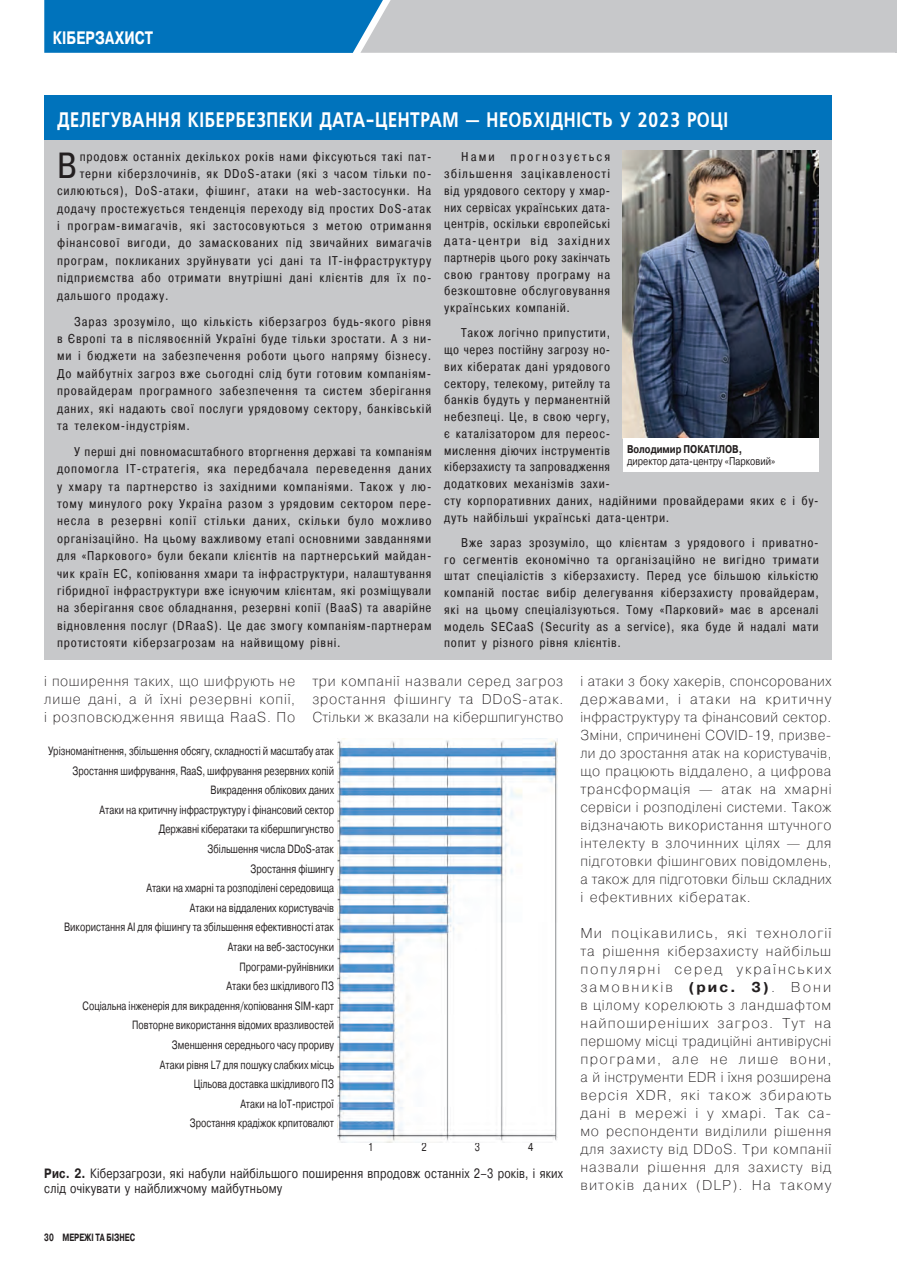
<style>
.page{position:relative;width:897px;height:1267px;background:#fff}
.page>*{position:absolute;margin:0;border:0;box-sizing:border-box;transform-origin:0 0}
.Текст_Прагм__Буквица{font:36.3px "Pragmatica Cond";color:#231f20}
.Заглавие_Rediz{font:600 21px "Free Set";letter-spacing:.035em;color:#fff;scale:.8 1}
.t1{font:700 18px "Pragmatica";letter-spacing:.01em;color:#fff;scale:.75 1}
.Текст_osn_GREP{font:200 14.25px/18px "Pragmatica";letter-spacing:.055em;color:#231f20;text-align:justify}
.Рис__-_подп_GREP{font:13.5px/15px "Pragmatica";letter-spacing:.025em;color:#231f20;scale:.8 1}
.Текст_Прагматика_GRE{font:12.75px/16.8px "Pragmatica Cond";letter-spacing:.055em;color:#231f20;text-align:justify}
.Текст_Прагм__Буквица-2{font:12.75px "Pragmatica Cond";letter-spacing:.065em;color:#231f20}
.Текст_графики{font:12px "Pragmatica";color:#231f20;scale:.75 1}
.рис_надпись{font:11.25px/12px "Pragmatica";color:#231f20;scale:.8 1}
.t2{font:700 10.5px "Pragmatica";color:#231f20;scale:.7 1}
.s1{font-weight:700}
</style>
<div class="page">
<div style="left:44px;top:139px;width:787px;height:521px;background:#c7c8ca"></div>
<div style="left:44px;top:95px;width:787px;height:45px;background:#0073bc"></div>
<img style="left:623px;top:150px;width:195px;height:288px">
<div style="left:622px;top:438px;width:196px;height:34px;background:#fff"></div>
<img style="left:338px;top:738px;width:219px;height:404px">
<svg style="left:44px;top:0;width:853px;height:53px;background:#7ca8c5"></svg>
<h3 class="t1" style="left:53px;top:26px;width:135px">КІБЕРЗАХИСТ</h3>
<p class="Заглавие_Rediz" style="left:57px;top:107px;width:840px">ДЕЛЕГУВАННЯ КІБЕРБЕЗПЕКИ ДАТА-ЦЕНТРАМ — НЕОБХІДНІСТЬ У 2023 РОЦІ</p>
<p class="Текст_Прагм__Буквица" style="left:57px;top:143px;width:22px">В</p>
<p class="Текст_Прагм__Буквица-2" style="left:80px;top:149px;width:353px">продовж останніх декількох років нами фіксуються такі пат-</p>
<p class="Текст_Прагм__Буквица-2" style="left:80px;top:165px;width:353px">терни кіберзлочинів, як DDoS‑атаки (які з часом тільки по-</p>
<p class="Текст_Прагм__Буквица-2" style="left:57px;top:183px;width:375px">силюються), DoS‑атаки, фішинг, атаки на web-застосунки. На</p>
<p class="Текст_Прагм__Буквица-2" style="left:57px;top:200px;width:376px">додачу простежується тенденція переходу від простих DoS‑атак</p>
<p class="Текст_Прагм__Буквица-2" style="left:57px;top:218px;width:376px">і програм-вимагачів, які застосовуються з метою отримання</p>
<p class="Текст_Прагм__Буквица-2" style="left:57px;top:235px;width:376px">фінансової вигоди, до замаскованих під звичайних вимагачів</p>
<p class="Текст_Прагм__Буквица-2" style="left:57px;top:252px;width:375px">програм, покликаних зруйнувати усі дані та ІТ‑інфраструктуру</p>
<p class="Текст_Прагм__Буквица-2" style="left:57px;top:270px;width:376px">підприємства або отримати внутрішні дані клієнтів для їх по-</p>
<p class="Текст_Прагм__Буквица-2" style="left:57px;top:287px;width:113px">дальшого продажу.</p>
<p class="Текст_Прагматика_GRE" style="left:57px;top:312px;width:376px;line-height:17.4px;text-indent:17px">Зараз зрозуміло, що кількість кіберзагроз будь-якого рівня в Європі та в післявоєнній Україні буде тільки зростати. А з ни&shy;ми і бюджети на забезпечення роботи цього напряму бізнесу.<br>До майбутніх загроз вже сьогодні слід бути готовим компаніям&shy;провайдерам програмного забезпечення та систем зберігання даних, які надають свої послуги урядовому сектору, банківській та телеком-індустріям.</p>
<p class="Текст_Прагматика_GRE" style="left:57px;top:442px;width:376px;line-height:17.4px;text-indent:17px">У перші дні повномасштабного вторгнення державі та компаніям допомогла ІТ‑стратегія, яка передбачала переведення даних у хмару та партнерство із західними компаніями. Також у лю&shy;тому минулого року Україна разом з урядовим сектором пере&shy;несла в резервні копії стільки даних, скільки було можливо організаційно. На цьому важливому етапі основними завданнями для «Паркового» були бекапи клієнтів на партнерський майдан&shy;чик країн ЕС, копіювання хмари та інфраструктури, налаштування гібридної інфраструктури вже існуючим клієнтам, які розміщували на зберігання своє обладнання, резервні копії (BaaS) та аварійне відновлення послуг (DRaaS). Це дає змогу компаніям-партнерам протистояти кіберзагрозам на найвищому рівні.</p>
<p class="Текст_Прагматика_GRE" style="left:444px;top:148px;width:167px;text-indent:17px">Нами прогнозується збільшення зацікавленості від урядового сектору у хмар&shy;них сервісах українських дата&shy;центрів, оскільки європейські дата-центри від західних партнерів цього року закінчать свою грантову програму на безкоштовне обслуговування українських компаній.</p>
<p class="Текст_Прагматика_GRE" style="left:444px;top:324px;width:376px;text-align:left;text-indent:17px">Також логічно припустити,<br>що через постійну загрозу но-<br>вих кібератак дані урядового<br>сектору, телекому, ритейлу та<br>банків будуть у перманентній<br>небезпеці. Це, в свою чергу,<br>є каталізатором для переос-<br>мислення діючих інструментів<br>кіберзахисту та запровадження<br>додаткових механізмів захи-<br>сту корпоративних даних, надійними провайдерами яких є і бу&shy;дуть найбільші українські дата-центри.</p>
<p class="Текст_Прагматика_GRE" style="left:444px;top:534px;width:376px;text-indent:17px">Вже зараз зрозуміло, що клієнтам з урядового і приватно&shy;го сегментів економічно та організаційно не вигідно тримати штат спеціалістів з кіберзахисту. Перед усе більшою кількістю компаній постає вибір делегування кіберзахисту провайдерам, які на цьому спеціалізуються. Тому «Парковий» має в арсеналі модель SECaaS (Security as a service), яка буде й надалі мати попит у різного рівня клієнтів.</p>
<p class="рис_надпись" style="left:627px;top:443px;width:187px"><span class="s1">Володимир ПОКАТІЛОВ, </span>директор дата-центру «Парковий»</p>
<p class="Текст_osn_GREP" style="left:44px;top:671px;width:252px">і поширення таких, що шифрують не лише дані, а й їхні резервні копії, і розповсюдження явища RaaS. По</p>
<p class="Текст_osn_GREP" style="left:312px;top:671px;width:252px">три компанії назвали серед загроз зростання фішингу та DDoS‑атак.<br>Стільки ж вказали на кібершпигунство</p>
<p class="Текст_osn_GREP" style="left:580px;top:671px;width:253px">і атаки з боку хакерів, спонсорованих державами, і атаки на критичну інфраструктуру та фінансовий сектор.<br>Зміни, спричинені COVID‑19, призве‑ ли до зростання атак на користувачів, що працюють віддалено, а цифрова трансформація — атак на хмарні сервіси і розподілені системи. Також відзначають використання штучного інтелекту в злочинних цілях — для підготовки фішингових повідомлень, а також для підготовки більш складних і ефективних кібератак.</p>
<p class="Текст_osn_GREP" style="left:580px;top:923px;width:253px">Ми поцікавились, які технології та рішення кіберзахисту найбільш популярні серед українських замовників <span class="s1">(рис. 3)</span>. Вони в цілому корелюють з ландшафтом найпоширеніших загроз. Тут на першому місці традиційні антивірусні програми, але не лише вони, а й інструменти EDR і їхня розширена версія XDR, які також збирають дані в мережі і у хмарі. Так са‑ мо респонденти виділили рішення для захисту від DDoS. Три компанії назвали рішення для захисту від витоків даних (DLP). На такому</p>
<p class="Текст_графики" style="left:48px;top:743px;width:383px">Урізноманітнення, збільшення обсягу, складності й масштабу атак</p>
<p class="Текст_графики" style="left:73px;top:763px;width:350px">Зростання шифрування, RaaS, шифрування резервних копій</p>
<p class="Текст_графики" style="left:210px;top:782px;width:166px">Викрадення облікових даних</p>
<p class="Текст_графики" style="left:100px;top:802px;width:314px">Атаки на критичну інфраструктуру і фінансовий сектор</p>
<p class="Текст_графики" style="left:159px;top:821px;width:235px">Державні кібератаки та кібершпигунство</p>
<p class="Текст_графики" style="left:207px;top:841px;width:170px">Збільшення числа DDoS-атак</p>
<p class="Текст_графики" style="left:250px;top:861px;width:113px">Зростання фішингу</p>
<p class="Текст_графики" style="left:146px;top:880px;width:251px">Атаки на хмарні та розподілені середовища</p>
<p class="Текст_графики" style="left:190px;top:900px;width:193px">Атаки на віддалених користувачів</p>
<p class="Текст_графики" style="left:64px;top:919px;width:361px">Використання AI для фішингу та збільшення ефективності атак</p>
<p class="Текст_графики" style="left:228px;top:939px;width:143px">Атаки на веб-застосунки</p>
<p class="Текст_графики" style="left:239px;top:958px;width:128px">Програми-руйнівники</p>
<p class="Текст_графики" style="left:226px;top:978px;width:145px">Атаки без шкідливого ПЗ</p>
<p class="Текст_графики" style="left:83px;top:998px;width:336px">Соціальна інженерія для викрадення/копіювання SIM-карт</p>
<p class="Текст_графики" style="left:132px;top:1017px;width:270px">Повторне використання відомих вразливостей</p>
<p class="Текст_графики" style="left:172px;top:1037px;width:217px">Зменшення середнього часу прориву</p>
<p class="Текст_графики" style="left:160px;top:1056px;width:233px">Атаки рівня L7 для пошуку слабких місць</p>
<p class="Текст_графики" style="left:194px;top:1076px;width:188px">Цільова доставка шкідливого ПЗ</p>
<p class="Текст_графики" style="left:240px;top:1096px;width:126px">Атаки на IoT-пристрої</p>
<p class="Текст_графики" style="left:190px;top:1115px;width:194px">Зростання крадіжок крпитовалют</p>
<p class="Текст_графики" style="left:368px;top:1139px;width:8px">1</p>
<p class="Текст_графики" style="left:421px;top:1139px;width:8px">2</p>
<p class="Текст_графики" style="left:475px;top:1139px;width:8px">3</p>
<p class="Текст_графики" style="left:528px;top:1139px;width:8px">4</p>
<p class="Рис__-_подп_GREP" style="left:44px;top:1165px;width:650px"><span class="s1">Рис. 2.</span> Кіберзагрози, які набули найбільшого поширення впродовж останніх 2–3 років, і яких слід очікувати у найближчому майбутньому</p>
<p class="t2" style="left:44px;top:1230px;width:131px">30 МЕРЕЖІ ТА БІЗНЕС</p>
</div>
